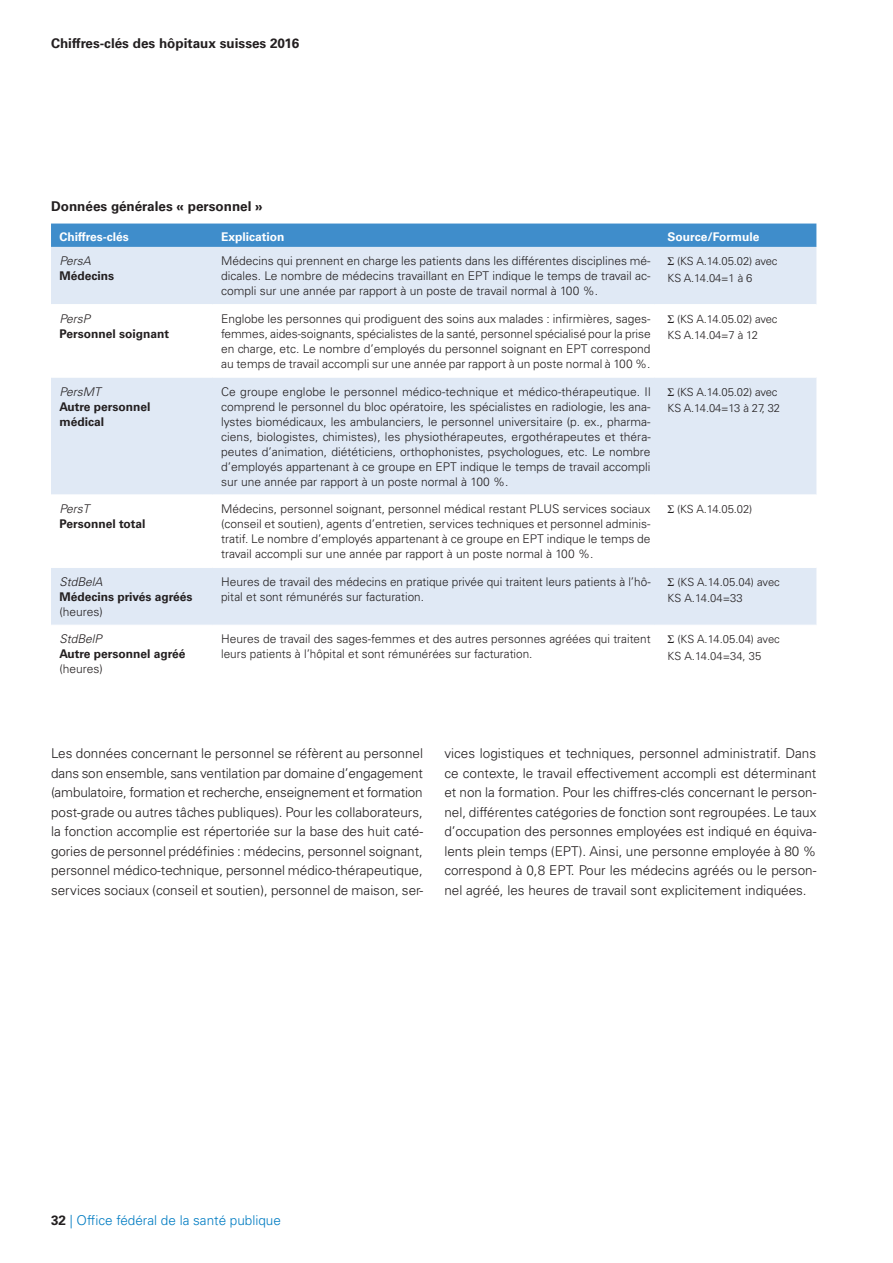
<style>
.page{position:relative;width:893px;height:1263px;background:#fff}
.page>*{position:absolute;margin:0;border:0;box-sizing:border-box;transform-origin:0 0}
.t1{font:300 13.5px/19.5px "Univers LT Std";color:#231f20;text-align:justify}
.t2{font:700 13.5px "Univers LT Std";color:#231f20}
.t3{font:300 13.5px "Univers LT Std";color:#007cc2}
.t4{font:300 12px/15px "Univers LT Std";color:#231f20;text-align:justify}
.t5{font:700 12px/15px "Univers LT Std";color:#231f20}
.t6{font:700 12px "Univers LT Std";color:#fff}
.t7{font:italic 300 12px "Univers LT Std";color:#231f20}
.t8{font:300 11.25px/16.5px "Univers LT Std";letter-spacing:-.01em;color:#231f20}
.s1{font-weight:700;color:#231f20}
</style>
<div class="page">
<div style="left:51px;top:224px;width:765px;height:23px;background:#3f8dcb"></div>
<svg style="left:51px;top:247px;width:765px;height:378px;fill:#e0e9f5"></svg>
<hr style="left:51px;top:304px;width:162px;height:1px;background:#fff">
<hr style="left:213px;top:304px;width:442px;height:1px;background:#fff">
<hr style="left:655px;top:304px;width:161px;height:1px;background:#fff">
<hr style="left:51px;top:377px;width:162px;height:1px;background:#fff">
<hr style="left:213px;top:377px;width:442px;height:1px;background:#fff">
<hr style="left:655px;top:377px;width:161px;height:1px;background:#fff">
<hr style="left:51px;top:494px;width:162px;height:1px;background:#fff">
<hr style="left:213px;top:494px;width:442px;height:1px;background:#fff">
<hr style="left:655px;top:494px;width:161px;height:1px;background:#fff">
<hr style="left:51px;top:567px;width:162px;height:1px;background:#fff">
<hr style="left:213px;top:567px;width:442px;height:1px;background:#fff">
<hr style="left:655px;top:567px;width:161px;height:1px;background:#fff">
<svg style="left:668px;top:258px;width:6px;height:7px"></svg>
<svg style="left:668px;top:315px;width:6px;height:8px"></svg>
<svg style="left:668px;top:388px;width:6px;height:7px"></svg>
<svg style="left:668px;top:506px;width:6px;height:7px"></svg>
<svg style="left:668px;top:578px;width:6px;height:8px"></svg>
<p class="t2" style="left:51px;top:35px;width:250px">Chiffres-clés des hôpitaux suisses 2016</p>
<p class="t2" style="left:51px;top:198px;width:213px">Données générales « personnel »</p>
<p class="t6" style="left:60px;top:229px;width:71px">Chiffres-clés</p>
<p class="t6" style="left:221px;top:229px;width:65px">Explication</p>
<p class="t6" style="left:668px;top:229px;width:93px">Source/Formule</p>
<p class="t7" style="left:60px;top:254px;width:33px">PersA</p>
<p class="t5" style="left:60px;top:269px;width:56px">Médecins</p>
<p class="t4" style="left:221px;top:253px;width:431px">Médecins qui prennent en charge les patients dans les différentes disciplines mé&shy;dicales. Le nombre de médecins travaillant en EPT indique le temps de travail ac&shy;compli sur une année par rapport à un poste de travail normal à 100 %.</p>
<p class="t8" style="left:668px;top:253px;width:111px;text-indent:10px">(KS A.14.05.02) avec<br>KS A.14.04=1 à 6</p>
<p class="t7" style="left:60px;top:311px;width:32px">PersP</p>
<p class="t5" style="left:60px;top:326px;width:111px">Personnel soignant</p>
<p class="t7" style="left:60px;top:384px;width:43px">PersMT</p>
<p class="t5" style="left:60px;top:399px;width:93px">Autre personnel médical</p>
<p class="t7" style="left:60px;top:502px;width:32px">PersT</p>
<p class="t5" style="left:60px;top:516px;width:87px">Personnel total</p>
<p class="t7" style="left:60px;top:574px;width:45px">StdBelA</p>
<p class="t5" style="left:60px;top:589px;width:134px">Médecins privés agréés</p>
<p class="t4" style="left:60px;top:604px;width:45px">(heures)</p>
<p class="t7" style="left:60px;top:632px;width:44px">StdBelP</p>
<p class="t5" style="left:60px;top:647px;width:128px">Autre personnel agréé</p>
<p class="t4" style="left:60px;top:662px;width:45px">(heures)</p>
<p class="t4" style="left:221px;top:311px;width:431px">Englobe les personnes qui prodiguent des soins aux malades : infirmières, sages&shy;femmes, aides-soignants, spécialistes de la santé, personnel spécialisé pour la prise en charge, etc. Le nombre d’employés du personnel soignant en EPT correspond au temps de travail accompli sur une année par rapport à un poste normal à 100 %.</p>
<p class="t8" style="left:668px;top:311px;width:111px;text-indent:10px">(KS A.14.05.02) avec<br>KS A.14.04=7 à 12</p>
<p class="t4" style="left:221px;top:384px;width:431px">Ce groupe englobe le personnel médico-technique et médico-thérapeutique. Il comprend le personnel du bloc opératoire, les spécialistes en radiologie, les ana&shy;lystes biomédicaux, les ambulanciers, le personnel universitaire (p. ex., pharma&shy;ciens, biologistes, chimistes), les physiothérapeutes, ergothérapeutes et théra&shy;peutes d’animation, diététiciens, orthophonistes, psychologues, etc. Le nombre d’employés appartenant à ce groupe en EPT indique le temps de travail accompli sur une année par rapport à un poste normal à 100 %.</p>
<p class="t8" style="left:668px;top:383px;width:114px;text-align:right">(KS A.14.05.02) avec<br>KS A.14.04=13 à 27, 32</p>
<p class="t4" style="left:221px;top:501px;width:431px">Médecins, personnel soignant, personnel médical restant PLUS services sociaux (conseil et soutien), agents d’entretien, services techniques et personnel adminis&shy;tratif. Le nombre d’employés appartenant à ce groupe en EPT indique le temps de travail accompli sur une année par rapport à un poste normal à 100 %.</p>
<p class="t8" style="left:677px;top:501px;width:77px">(KS A.14.05.02)</p>
<p class="t4" style="left:221px;top:574px;width:431px">Heures de travail des médecins en pratique privée qui traitent leurs patients à l’hô&shy;pital et sont rémunérés sur facturation.</p>
<p class="t8" style="left:668px;top:574px;width:114px;text-indent:10px">(KS A.14.05.04) avec<br>KS A.14.04=33</p>
<p class="t4" style="left:221px;top:632px;width:431px">Heures de travail des sages-femmes et des autres personnes agréées qui traitent leurs patients à l’hôpital et sont rémunérées sur facturation.</p>
<p class="t8" style="left:668px;top:631px;width:114px;text-indent:10px">(KS A.14.05.04) avec<br>KS A.14.04=34, 35</p>
<p class="t1" style="left:51px;top:744px;width:374px">Les données concernant le personnel se réfèrent au personnel dans son ensemble, sans ventilation par domaine d’engagement (ambulatoire, formation et recherche, enseignement et formation post-grade ou autres tâches publiques). Pour les collaborateurs, la fonction accomplie est répertoriée sur la base des huit caté&shy;gories de personnel prédéfinies : médecins, personnel soignant, personnel médico-technique, personnel médico-thérapeutique, services sociaux (conseil et soutien), personnel de maison, ser-</p>
<p class="t1" style="left:444px;top:744px;width:374px">vices logistiques et techniques, personnel administratif. Dans ce contexte, le travail effectivement accompli est déterminant et non la formation. Pour les chiffres-clés concernant le person&shy;nel, différentes catégories de fonction sont regroupées. Le taux d’occupation des personnes employées est indiqué en équiva&shy;lents plein temps (EPT). Ainsi, une personne employée à 80 % correspond à 0,8 EPT. Pour les médecins agréés ou le person&shy;nel agréé, les heures de travail sont explicitement indiquées.</p>
<p class="t3" style="left:51px;top:1212px;width:231px"><span class="s1">32</span> | Office fédéral de la santé publique</p>
</div>
